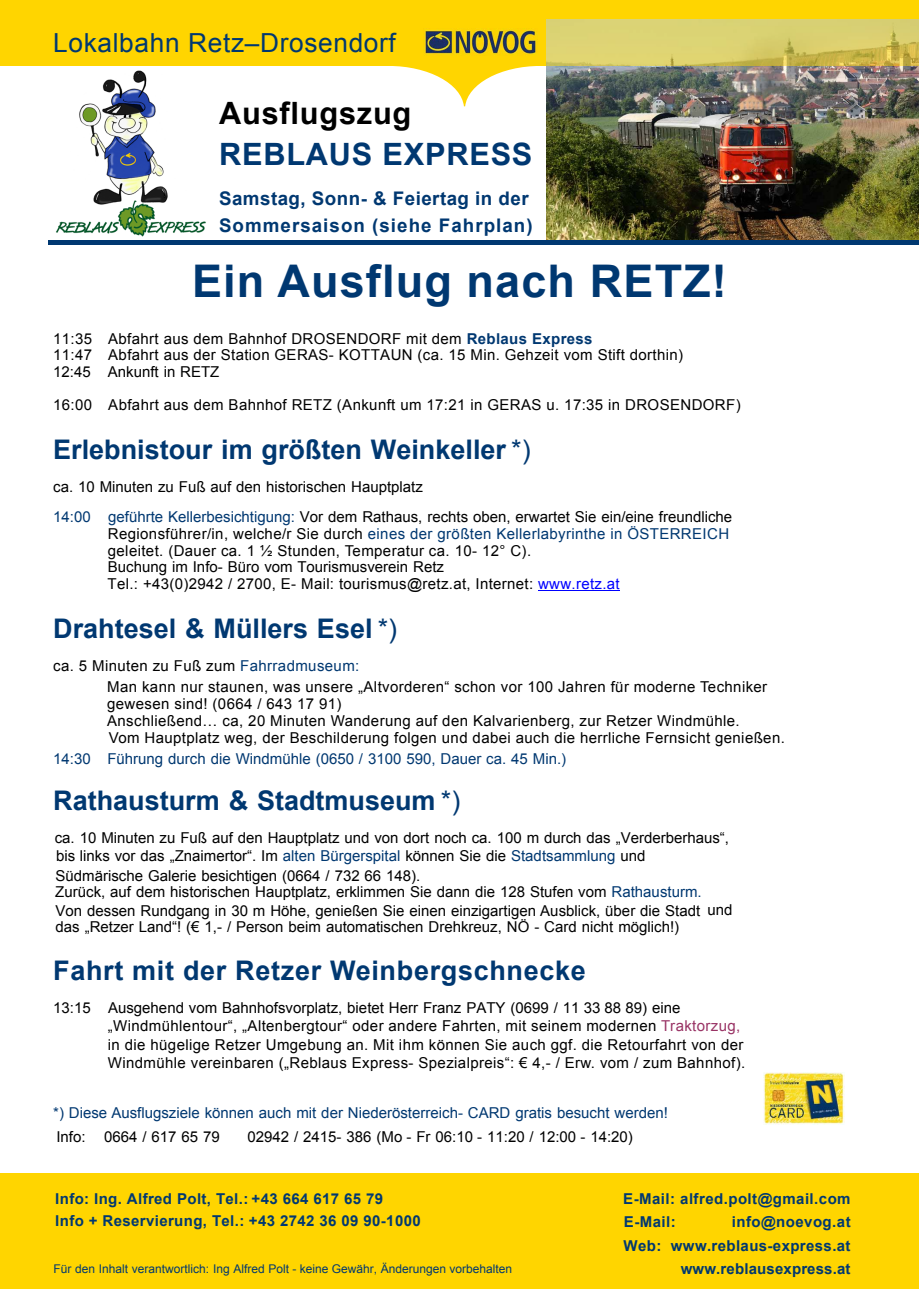
<style>
.page{position:relative;width:919px;height:1289px;background:#fff}
.page>*{position:absolute;margin:0;border:0;box-sizing:border-box;transform-origin:0 0}
.t1{font:700 45px "Arial";letter-spacing:.025em;color:#003871}
.t2{font:700 30.75px "Arial";letter-spacing:.025em;color:#003871}
.t3{font:700 30.75px "Arial";letter-spacing:.025em;color:#000}
.t4{font:700 27px "Arial";color:#003871}
.t5{font:700 27px "Arial";letter-spacing:.025em;color:#003871}
.t6{font:26.25px "Arial";letter-spacing:.025em;color:#003871}
.t7{font:700 18.75px/27px "Arial";letter-spacing:.055em;color:#003871}
.t8{font:15px/16.5px "Arial";letter-spacing:.025em;color:#000}
.t9{font:15px/16.5px "Arial";color:#000}
.t10{font:15px "Arial";color:#003871}
.t11{font:700 15px/23.2px "Arial";letter-spacing:.03em;color:#003871}
.t12{font:700 15px/23.2px "Arial";letter-spacing:.025em;color:#003870;text-align:right}
.t13{font:12px "Arial";color:#003870}
.s1{font-weight:700;color:#003871}
.s2{font-style:inherit}
.s3{font-weight:400}
.s4{color:#003871}
.s5{color:#00f}
.s6{color:#010000}
.s7{color:#993365}
.s8{color:#003870}
</style>
<div class="page">
<div style="left:0;top:1172px;width:918px;height:116px;background:#ffd500"></div>
<div style="left:0;top:0;width:918px;height:66px;background:#ffd500"></div>
<img style="left:546px;top:66px;width:372px;height:174px">
<div style="left:49px;top:240px;width:869px;height:5px;background:#003871"></div>
<img style="left:56px;top:70px;width:150px;height:166px">
<svg style="left:394px;top:47px;width:142px;height:59px"></svg>
<img style="left:424px;top:28px;width:112px;height:27px">
<svg style="left:546px;top:19px;width:372px;height:47px;background:#d8cc6b"></svg>
<hr style="left:538px;top:590px;width:81px;height:1px;background:#00f">
<img style="left:763px;top:1072px;width:81px;height:52px">
<h3 class="t6" style="left:53px;top:26px;width:344px">Lokalbahn Retz–Drosendorf</h3>
<h2 class="t3" style="left:219px;top:93px;width:194px">Ausflugszug</h2>
<h2 class="t2" style="left:219px;top:134px;width:315px">REBLAUS EXPRESS</h2>
<p class="t7" style="left:219px;top:186px;width:315px">Samstag, Sonn- &amp; Feiertag in der<br>Sommersaison (siehe Fahrplan)</p>
<h1 class="t1" style="left:192px;top:251px;width:536px">Ein Ausflug nach RETZ!</h1>
<p class="t8" style="left:53px;top:330px;width:631px">11:35 Abfahrt aus dem Bahnhof DROSENDORF mit dem <span class="s1">Reblaus Express<br></span>11:47 Abfahrt aus der Station GERAS- KOTTAUN (ca. 15 Min. Gehzeit vom Stift dorthin)<br>12:45 Ankunft in RETZ</p>
<p class="t8" style="left:53px;top:396px;width:689px">16:00 Abfahrt aus dem Bahnhof RETZ (Ankunft um 17:<span class="s2">21</span> in GERAS u. 17:<span class="s2">35</span> in DROSENDORF)</p>
<h3 class="t4" style="left:53px;top:432px;width:479px">Erlebnistour im größten Weinkeller <span class="s3">*)</span></h3>
<p class="t9" style="left:53px;top:472px;width:680px;line-height:30.3px">ca. 10 Minuten zu Fuß auf den historischen Hauptplatz<br><span class="s4">14:00 geführte Kellerbesichtigung:</span> Vor dem Rathaus, rechts oben, erwartet Sie ein/eine freundliche</p>
<p class="t8" style="left:108px;top:526px;width:623px">Regionsführer/in, welche/r Sie durch <span class="s4">eines der größten Kellerlabyrinthe in ÖSTERREICH </span>geleitet. (Dauer ca. 1 ½ Stunden, Temperatur ca. 10- 12° C).<br>Buchung im Info- Büro vom Tourismusverein Retz<br>Tel.: +43(0)2942 / 2700, E- Mail: tourismus@retz.at, Internet: <span class="s5">www.retz.at</span></p>
<h3 class="t4" style="left:53px;top:610px;width:345px">Drahtesel &amp; Müllers Esel <span class="s3">*)</span></h3>
<p class="t8" style="left:107px;top:655px;width:661px;line-height:21px;text-indent:-54px"><span class="s6">ca. 5 Minuten zu Fuß zum</span> <span class="s4">Fahrradmuseum:<br></span>Man kann nur staunen, was unsere „Altvorderen“ schon vor 100 Jahren für moderne Techniker</p>
<p class="t8" style="left:107px;top:695px;width:679px;line-height:17px">gewesen sind! (0664 / 643 17 91)<br>Anschließend… ca, 20 Minuten Wanderung auf den Kalvarienberg, zur Retzer Windmühle.<br>Vom Hauptplatz weg, der Beschilderung folgen und dabei auch die herrliche Fernsicht genießen.</p>
<p class="t10" style="left:53px;top:748px;width:514px">14:30 Führung durch die Windmühle (0650 / 3100 590, Dauer ca. 45 Min.)</p>
<h3 class="t4" style="left:53px;top:783px;width:408px">Rathausturm &amp; Stadtmuseum <span class="s3">*)</span></h3>
<p class="t9" style="left:55px;top:829px;width:675px;line-height:17.9px">ca. 10 Minuten zu Fuß auf den Hauptplatz und von dort noch ca. 100 m durch das „Verderberhaus“, bis links vor das „Znaimertor“. Im <span class="s4">alten Bürgerspital</span> können Sie die <span class="s4">Stadtsammlung</span> und</p>
<p class="t9" style="left:55px;top:867px;width:647px">Südmärische Galerie besichtigen (0664 / 732 66 148).<br>Zurück, auf dem historischen Hauptplatz, erklimmen Sie dann die 128 Stufen vom <span class="s4">Rathausturm.</span></p>
<p class="t9" style="left:56px;top:902px;width:678px">Von dessen Rundgang in 30 m Höhe, genießen Sie einen einzigartigen Ausblick, über die Stadt und das „Retzer Land“! (€ 1,- / Person beim automatischen Drehkreuz, NÖ - Card nicht möglich!)</p>
<h3 class="t5" style="left:53px;top:952px;width:534px">Fahrt mit der Retzer Weinbergschnecke</h3>
<p class="t8" style="left:108px;top:998px;width:639px;line-height:18.5px;text-indent:-55px">13:15 Ausgehend vom Bahnhofsvorplatz, bietet Herr Franz PATY (0699 / 11 33 88 89) eine „Windmühlentour“, „Altenbergtour“ oder andere Fahrten, mit seinem modernen <span class="s7">Traktorzug, </span>in die hügelige Retzer Umgebung an. Mit ihm können Sie auch ggf. die Retourfahrt von der Windmühle vereinbaren („Reblaus Express- Spezialpreis“: € 4,- / Erw. vom / zum Bahnhof).</p>
<p class="t10" style="left:53px;top:1102px;width:616px">*) Diese Ausflugsziele können auch mit der Niederösterreich- CARD gratis besucht werden!</p>
<p class="t9" style="left:56px;top:1128px;width:165px">Info: 0664 / 617 65 79</p>
<p class="t9" style="left:247px;top:1128px;width:387px">02942 / 2415- 386 (Mo - Fr 06:10 - 11:20 / 12:00 - 14:20)</p>
<p class="t11" style="left:55px;top:1188px;width:367px;line-height:21.9px"><span class="s2">Info:</span> Ing. Alfred Polt, <span class="s2">Tel.:</span> +43 664 617 65 79<br><span class="s8">Info</span> <span class="s2">+ Reservierung</span>, <span class="s2">Tel.: +43</span> 2742 36 09 90-1000</p>
<p class="t13" style="left:53px;top:1261px;width:460px">Für den Inhalt verantwortlich: Ing Alfred Polt - keine Gewähr, Änderungen vorbehalten</p>
<p class="t11" style="left:623px;top:1187px;width:229px"><span class="s2">E-Mail:</span> alfred.polt@gmail.com<br>E-Mail:</p>
<p class="t11" style="left:731px;top:1210px;width:120px">info@noevog.at</p>
<p class="t12" style="left:623px;top:1234px;width:228px">Web: www.reblaus-express.at <span class="s2">www.</span>reblausexpress.at</p>
</div>
